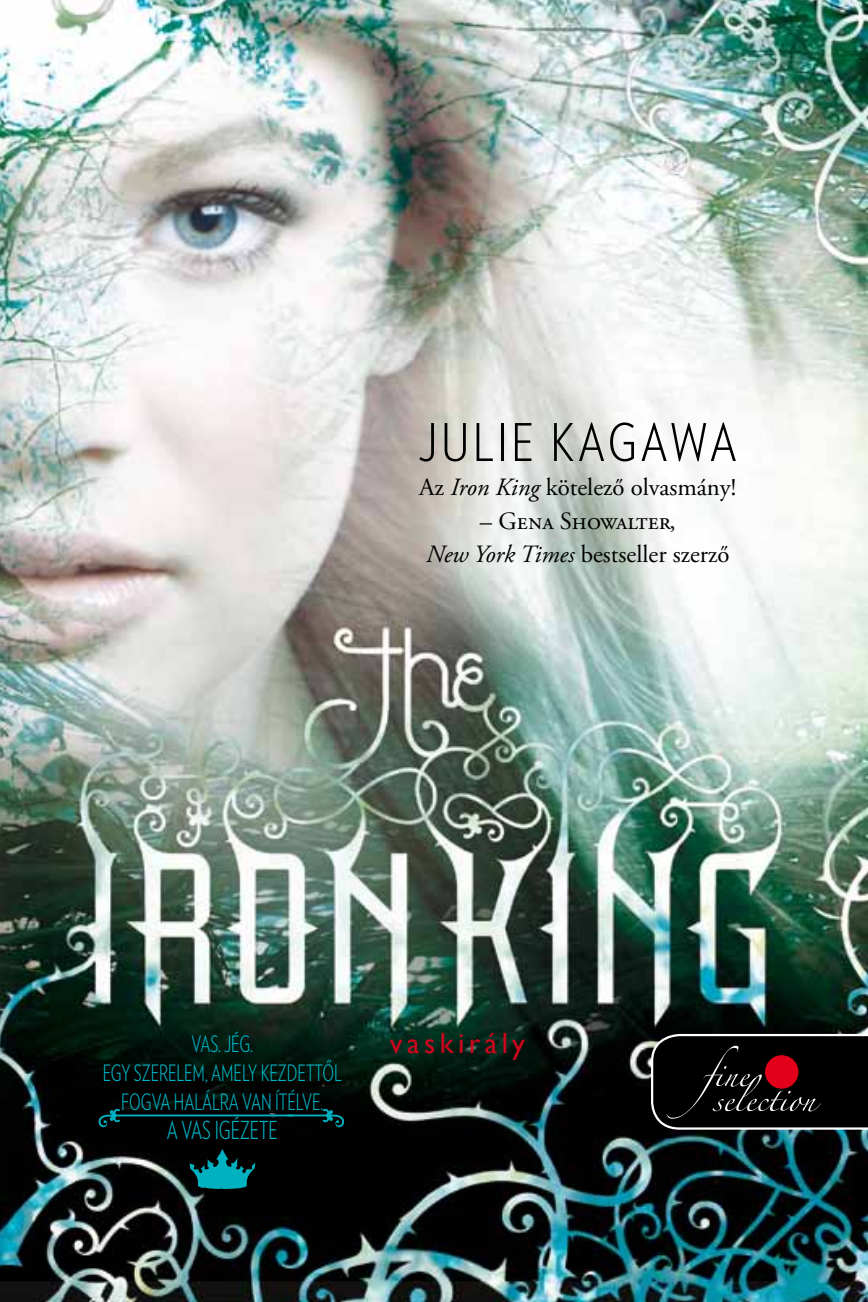
<style>
.page{position:relative;width:868px;height:1302px;background:#fff}
.page>*{position:absolute;margin:0;border:0;box-sizing:border-box;transform-origin:0 0}
.t1{font:300 51.75px "Verlag Condensed";color:#000}
.t2{font:29.25px "Gill Sans";letter-spacing:.15em;color:#cd071e}
.t3{font:24.75px/33.8px "Adobe Garamond Pro";color:#000;text-align:center}
.t4{font:300 24.75px "Verlag Condensed";color:#00b3c5;scale:.86 1}
.t5{font:300 22.5px/29.2px "Verlag Condensed";color:#00b3c5;text-align:center;scale:.86 1}
.s1{font-style:italic}
</style>
<div class="page">
<img style="left:0;top:0;width:867px;height:1301px">
<hr style="left:103px;top:1082px;width:242px;height:1px;background:#000">
<hr style="left:167px;top:1141px;width:111px;height:1px;background:#000">
<svg style="left:190px;top:1148px;width:65px;height:40px;background:#00555c"></svg>
<svg style="left:98px;top:1108px;width:246px;height:19px;background:#011a1b"></svg>
<svg style="left:649px;top:1032px;width:218px;height:98px;background:#1f1617"></svg>
<p class="t1" style="left:418px;top:407px;width:163px">JULIE KAGAWA</p>
<p class="t3" style="left:419px;top:471px;width:318px">Az <span class="s1">Iron King</span> kötelező olvasmány!</p>
<p class="t3" style="left:426px;top:504px;width:305px">– Gena Showalter,<br><span class="s1">New York Times</span> bestseller szerző</p>
<p class="t5" style="left:103px;top:1027px;width:279px">VAS. JÉG.<br>EGY SZERELEM, AMELY KEZDETTŐL<br>FOGVA HALÁLRA VAN ÍTÉLVE.</p>
<p class="t4" style="left:167px;top:1113px;width:128px">A VAS IGÉZETE</p>
<p class="t2" style="left:390px;top:1025px;width:137px">vaskirály</p>
</div>
